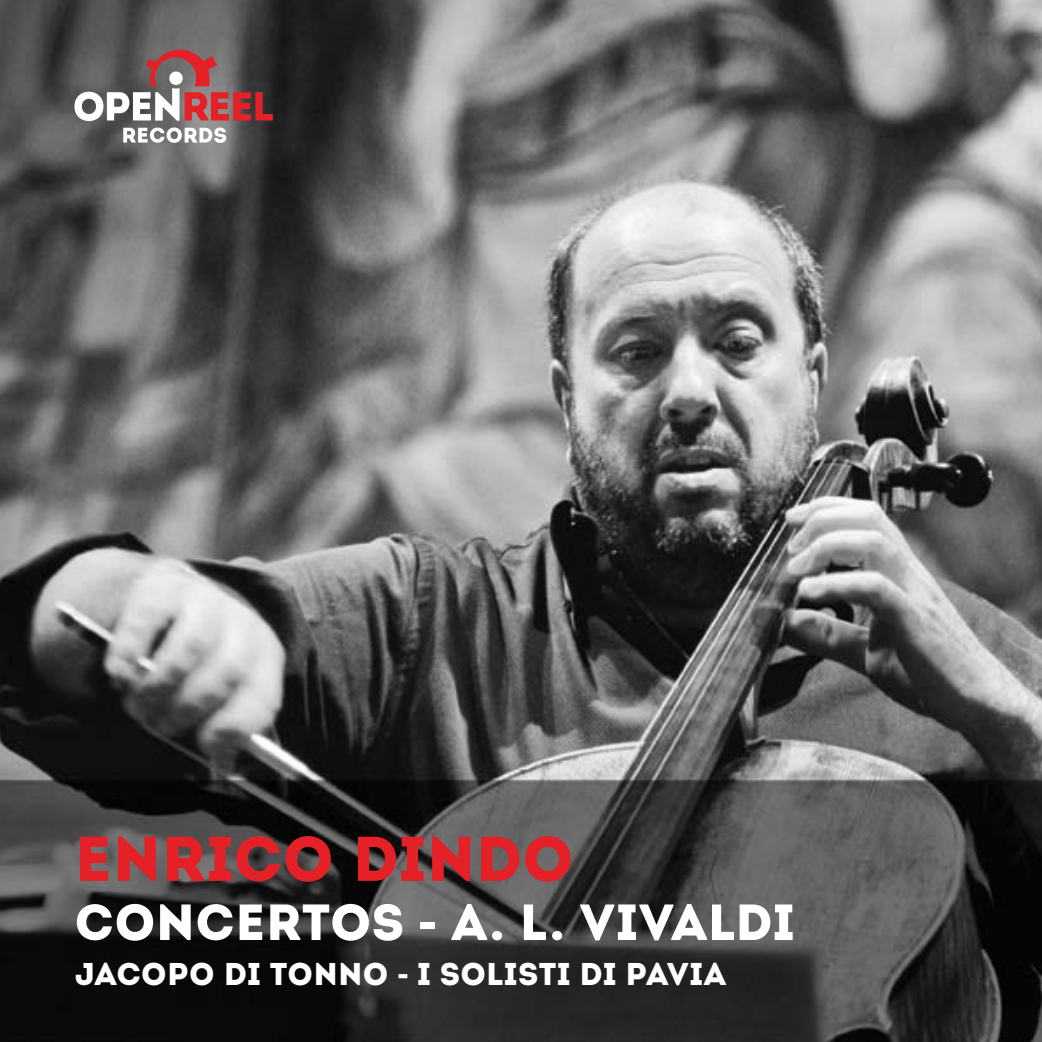
<style>
.page{position:relative;width:1042px;height:1042px;background:#fff}
.page>*{position:absolute;margin:0;border:0;box-sizing:border-box;transform-origin:0 0}
.t1{font:63px "Intro";letter-spacing:.005em;color:#e32127}
.t2{font:50.75px "Intro";letter-spacing:.005em;color:#fff}
.t3{font:31.5px "Intro";letter-spacing:.005em;color:#fff}
.s1{font-family:"Helvetica LT Std";font-weight:700}
</style>
<div class="page">
<img style="left:0;top:0;width:1042px;height:1042px">
<svg style="left:74px;top:46px;width:199px;height:99px;background:#856c6d"></svg>
<h1 class="t1" style="left:74px;top:821px;width:500px">ENRICO DINDO</h1>
<h2 class="t2" style="left:74px;top:892px;width:721px">CONCERTOS <span class="s1">-</span> A. L. VIVALDI</h2>
<p class="t3" style="left:74px;top:955px;width:653px">JACOPO DI TONNO <span class="s1">-</span> I SOLISTI DI PAVIA</p>
</div>
